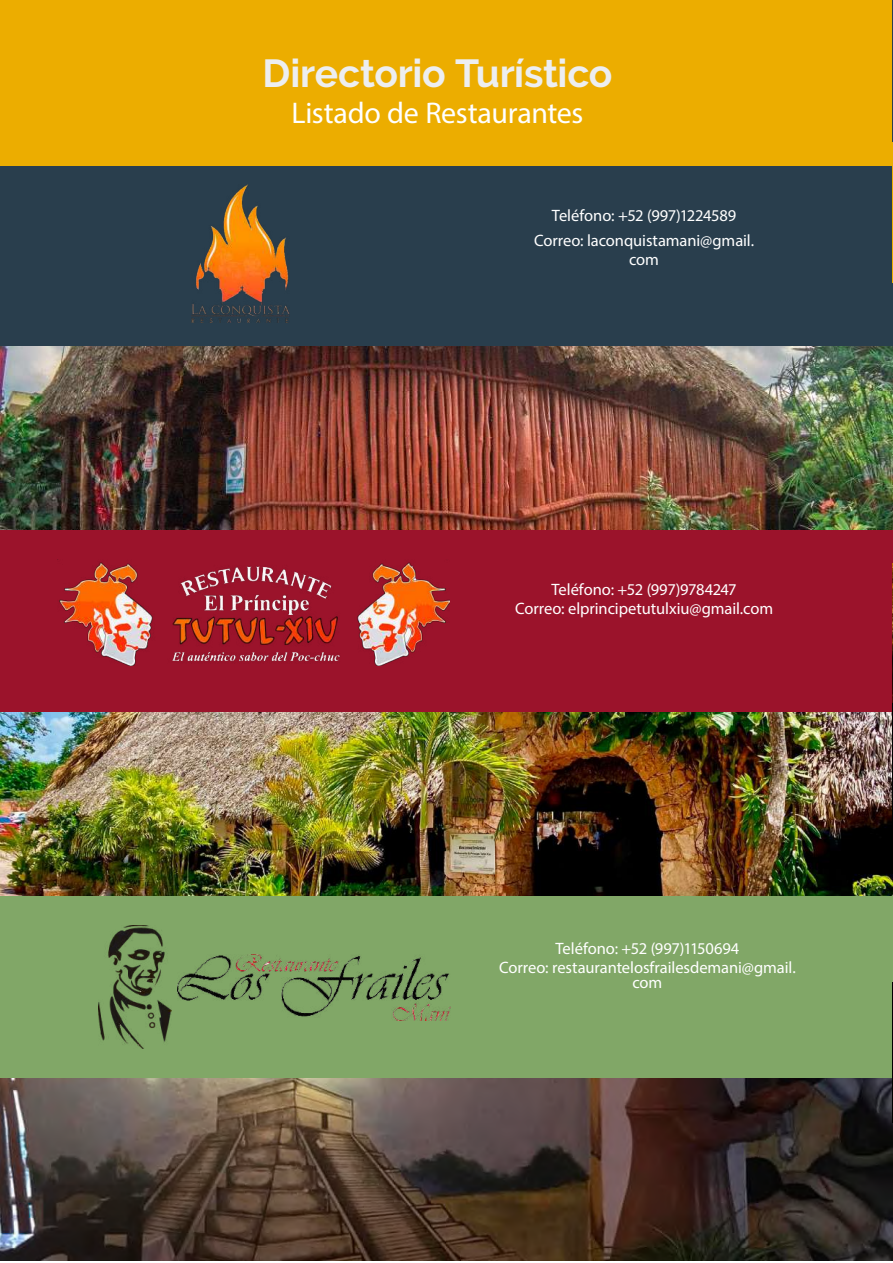
<style>
.page{position:relative;width:893px;height:1263px;background:#fff}
.page>*{position:absolute;margin:0;border:0;box-sizing:border-box;transform-origin:0 0}
.t1{font:700 39px "Raleway";letter-spacing:-.005em;color:#edeef0}
.t2{font:30px "Myriad Pro";letter-spacing:-.01em;color:#fff}
.t3{font:16.5px/19.2px "Myriad Pro";letter-spacing:-.005em;color:#fff;text-align:center}
</style>
<div class="page">
<div style="left:0;top:895px;width:893px;height:183px;background:#81a767"></div>
<div style="left:0;top:0;width:893px;height:166px;background:#ecad00"></div>
<div style="left:0;top:529px;width:893px;height:183px;background:#9b132b"></div>
<img style="left:0;top:712px;width:892px;height:183px">
<div style="left:0;top:166px;width:892px;height:183px;background:#293e4d"></div>
<img style="left:59px;top:562px;width:390px;height:103px">
<img style="left:0;top:347px;width:893px;height:182px">
<img style="left:191px;top:185px;width:98px;height:138px">
<img style="left:0;top:1078px;width:893px;height:183px">
<img style="left:99px;top:925px;width:72px;height:123px">
<img style="left:178px;top:954px;width:272px;height:67px">
<hr style="left:892px;top:982px;width:1px;height:141px;background:#000">
<hr style="left:892px;top:0;width:1px;height:145px;background:#293e4d">
<hr style="left:892px;top:142px;width:1px;height:140px;background:#ecad00">
<hr style="left:892px;top:423px;width:1px;height:141px;background:#293e4d">
<img style="left:892px;top:563px;width:1px;height:140px">
<hr style="left:892px;top:703px;width:1px;height:140px;background:#000">
<h1 class="t1" style="left:262px;top:51px;width:352px">Directorio Turístico</h1>
<h2 class="t2" style="left:292px;top:94px;width:293px">Listado de Restaurantes</h2>
<p class="t3" style="left:534px;top:204px;width:222px;line-height:24px">Teléfono: +52 (997)1224589<br>Correo: laconquistamani@gmail.</p>
<p class="t3" style="left:629px;top:250px;width:31px">com</p>
<p class="t3" style="left:515px;top:579px;width:260px">Teléfono: +52 (997)9784247<br>Correo: elprincipetutulxiu@gmail.com</p>
<p class="t3" style="left:499px;top:939px;width:298px">Teléfono: +52 (997)1150694<br>Correo: restaurantelosfrailesdemani@gmail.</p>
<p class="t3" style="left:632px;top:973px;width:31px">com</p>
</div>
